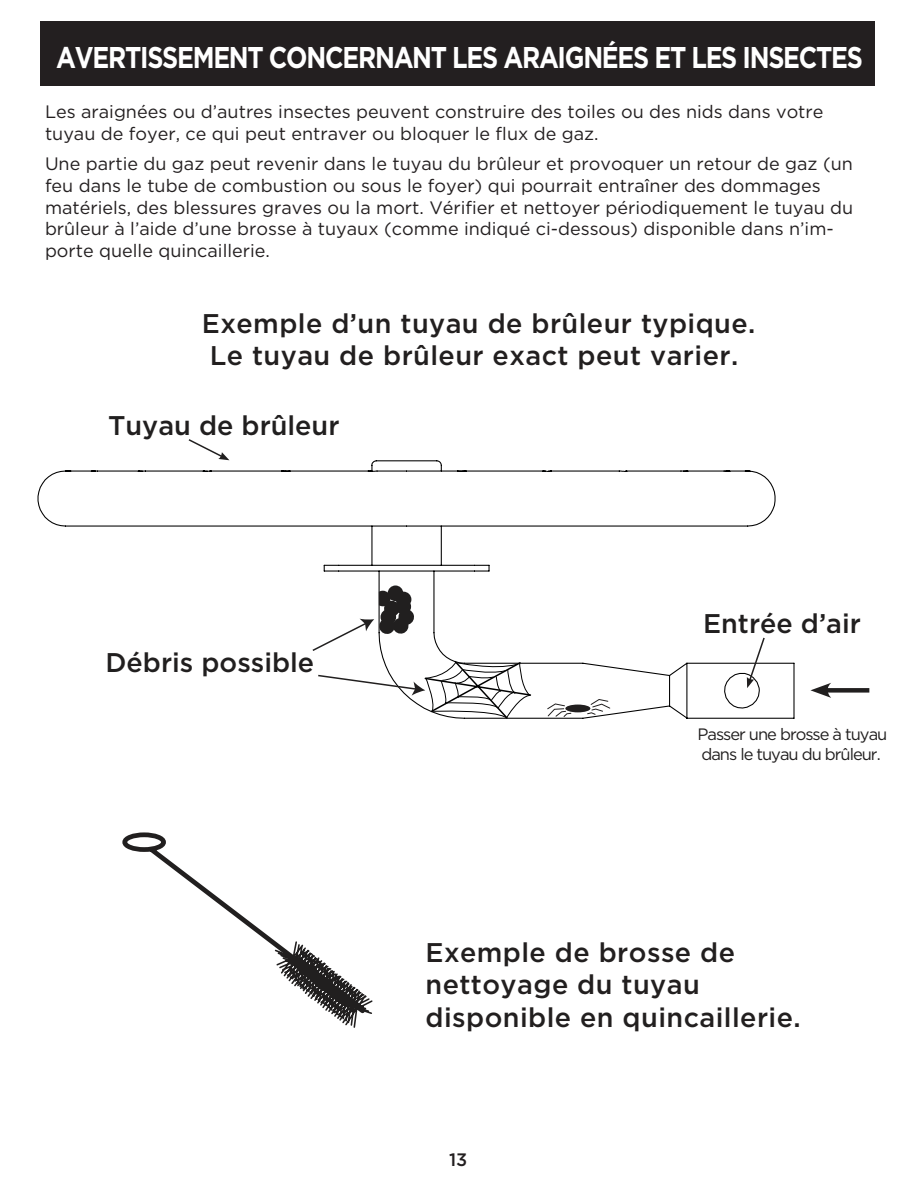
<style>
.page{position:relative;width:918px;height:1188px;background:#fff}
.page>*{position:absolute;margin:0;border:0;box-sizing:border-box;transform-origin:0 0}
.t1{font:700 30px "Gotham";letter-spacing:-.05em;color:#fff;scale:.84 1}
.t2{font:500 27px/32.4px "Gotham";letter-spacing:.015em;color:#221f1f}
.t3{font:500 27px "Gotham";color:#211f1f}
.t4{font:18px/21.6px "Gotham";color:#231f20}
.t5{font:500 18px "Gotham";color:#231f20}
.t6{font:16.5px/19.8px "Gotham";letter-spacing:-.06em;color:#211f1f}
</style>
<div class="page">
<div style="left:40px;top:21px;width:835px;height:65px;background:#231f20"></div>
<svg style="left:37px;top:460px;width:758px;height:259px"></svg>
<div style="left:388px;top:585px;width:15px;height:16px;background:#211f1f;border-radius:50%"></div>
<svg style="left:547px;top:699px;width:64px;height:19px"></svg>
<div style="left:823px;top:688px;width:46px;height:5px;background:#211f1f"></div>
<svg style="left:810px;top:683px;width:21px;height:15px"></svg>
<svg style="left:188px;top:439px;width:41px;height:21px"></svg>
<svg style="left:747px;top:636px;width:19px;height:52px"></svg>
<svg style="left:122px;top:832px;width:152px;height:114px"></svg>
<svg style="left:274px;top:940px;width:99px;height:88px"></svg>
<svg style="left:311px;top:591px;width:104px;height:61px"></svg>
<svg style="left:317px;top:659px;width:215px;height:60px"></svg>
<h1 class="t1" style="left:56px;top:37px;width:962px">AVERTISSEMENT CONCERNANT LES ARAIGNÉES ET LES INSECTES</h1>
<p class="t4" style="left:45px;top:101px;width:780px">Les araignées ou d’autres insectes peuvent construire des toiles ou des nids dans votre tuyau de foyer, ce qui peut entraver ou bloquer le flux de gaz.</p>
<p class="t4" style="left:45px;top:153px;width:810px">Une partie du gaz peut revenir dans le tuyau du brûleur et provoquer un retour de gaz (un feu dans le tube de combustion ou sous le foyer) qui pourrait entraîner des dommages matériels, des blessures graves ou la mort. Vérifier et nettoyer périodiquement le tuyau du brûleur à l’aide d’une brosse à tuyaux (comme indiqué ci-dessous) disponible dans n’im&shy;porte quelle quincaillerie.</p>
<h2 class="t2" style="left:202px;top:308px;width:555px;line-height:31.3px">Exemple d’un tuyau de brûleur typique.<br>Le tuyau de brûleur exact peut varier.</h2>
<h2 class="t3" style="left:108px;top:408px;width:233px">Tuyau de brûleur</h2>
<h2 class="t3" style="left:105px;top:645px;width:210px">Débris possible</h2>
<h2 class="t3" style="left:703px;top:605px;width:159px">Entrée d’air</h2>
<p class="t6" style="left:698px;top:724px;width:191px">Passer une brosse à tuyau dans le tuyau du brûleur.</p>
<h2 class="t2" style="left:426px;top:936px;width:377px">Exemple de brosse de nettoyage du tuyau disponible en quincaillerie.</h2>
<p class="t5" style="left:449px;top:1148px;width:20px">13</p>
</div>
